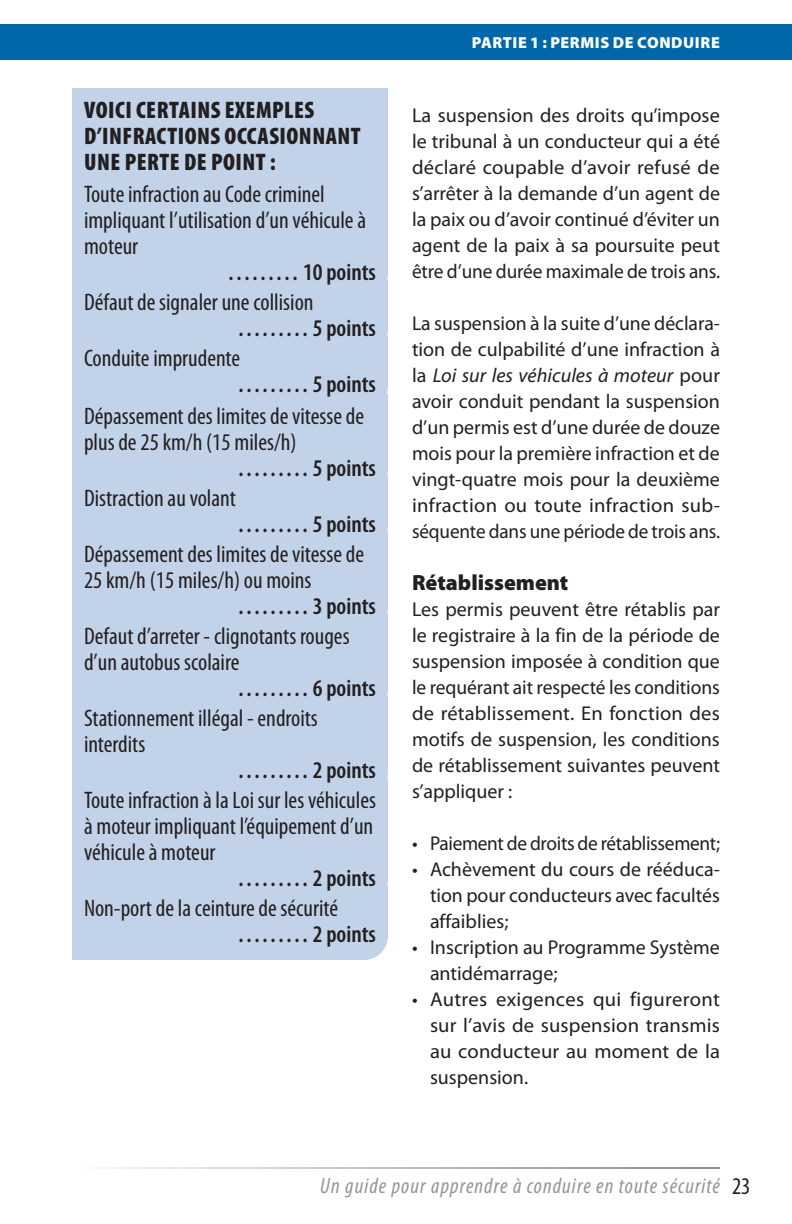
<style>
.page{position:relative;width:792px;height:1224px;background:#fff}
.page>*{position:absolute;margin:0;border:0;box-sizing:border-box;transform-origin:0 0}
.did_you_know{font:condensed 24px/26px "Myriad Pro";color:#231f20}
.did_you_know-2{font:600 condensed 24px "Myriad Pro";color:#231f20}
.DID_U_KNOW{font:900 condensed 24px/26px "Myriad Pro";letter-spacing:.02em;color:#231f20}
.t1{font:italic condensed 22px "Myriad Pro";letter-spacing:.05em;color:#939598}
.head2{font:900 22px "Myriad Pro";color:#231f20}
.text{font:20px/26px "Myriad Pro";color:#231f20;text-align:justify}
.t2{font:900 16px "Myriad Pro";letter-spacing:.04em;color:#fff}
.s1{font-style:italic}
.s2{font-style:normal;font-size:24px;color:#231f20}
</style>
<div class="page">
<div style="left:0;top:24px;width:792px;height:36px;background:#0068a9"></div>
<div style="left:72px;top:88px;width:316px;height:100px;background:#c2d3e9"></div>
<div style="left:72px;top:188px;width:316px;height:772px;background:#c2d3e9"></div>
<p class="DID_U_KNOW" style="left:84px;top:97px;width:278px">VOICI CERTAINS EXEMPLES<br>D’INFRACTIONS OCCASIONNANT<br>UNE PERTE DE POINT :</p>
<p class="did_you_know" style="left:84px;top:182px;width:284px">Toute infraction au Code criminel impliquant l’utilisation d’un véhicule à moteur</p>
<p class="did_you_know-2" style="left:227px;top:259px;width:150px">……… 10 points</p>
<p class="did_you_know" style="left:84px;top:290px;width:231px">Défaut de signaler une collision</p>
<p class="did_you_know-2" style="left:237px;top:315px;width:140px">……… 5 points</p>
<p class="did_you_know" style="left:84px;top:346px;width:158px">Conduite imprudente</p>
<p class="did_you_know-2" style="left:237px;top:371px;width:140px">……… 5 points</p>
<p class="did_you_know" style="left:84px;top:404px;width:282px">Dépassement des limites de vitesse de plus de 25 km/h (15 miles/h)</p>
<p class="did_you_know-2" style="left:237px;top:455px;width:140px">……… 5 points</p>
<p class="did_you_know" style="left:84px;top:486px;width:153px">Distraction au volant</p>
<p class="did_you_know-2" style="left:237px;top:511px;width:140px">……… 5 points</p>
<p class="did_you_know" style="left:84px;top:542px;width:282px">Dépassement des limites de vitesse de<br>25 km/h (15 miles/h) ou moins</p>
<p class="did_you_know-2" style="left:237px;top:593px;width:140px">……… 3 points</p>
<p class="did_you_know" style="left:84px;top:624px;width:267px">Defaut d’arreter - clignotants rouges d’un autobus scolaire</p>
<p class="did_you_know-2" style="left:237px;top:675px;width:140px">……… 6 points</p>
<p class="did_you_know" style="left:84px;top:706px;width:235px">Stationnement illégal - endroits interdits</p>
<p class="did_you_know-2" style="left:237px;top:757px;width:140px">……… 2 points</p>
<p class="did_you_know" style="left:84px;top:788px;width:294px;text-align:justify">Toute infraction à la Loi sur les véhicules à moteur impliquant l’équipement d’un véhicule à moteur</p>
<p class="did_you_know-2" style="left:237px;top:865px;width:140px">……… 2 points</p>
<p class="did_you_know" style="left:84px;top:896px;width:256px">Non-port de la ceinture de sécurité</p>
<p class="did_you_know-2" style="left:237px;top:921px;width:140px">……… 2 points</p>
<p class="t2" style="left:472px;top:34px;width:250px">PARTIE 1 : PERMIS DE CONDUIRE</p>
<p class="text" style="left:412px;top:103px;width:310px">La suspension des droits qu’impose le tribunal à un conducteur qui a été déclaré coupable d’avoir refusé de s’arrêter à la demande d’un agent de la paix ou d’avoir continué d’éviter un agent de la paix à sa poursuite peut être d’une durée maximale de trois ans.</p>
<p class="text" style="left:412px;top:311px;width:310px">La suspension à la suite d’une déclara&shy;tion de culpabilité d’une infraction à la <span class="s1">Loi sur les véhicules à moteur</span> pour avoir conduit pendant la suspension d’un permis est d’une durée de douze mois pour la première infraction et de vingt-quatre mois pour la deuxième infraction ou toute infraction sub&shy;séquente dans une période de trois ans.</p>
<p class="head2" style="left:412px;top:570px;width:158px">Rétablissement</p>
<p class="text" style="left:412px;top:597px;width:310px">Les permis peuvent être rétablis par le registraire à la fin de la période de suspension imposée à condition que le requérant ait respecté les conditions de rétablissement. En fonction des motifs de suspension, les conditions de rétablissement suivantes peuvent s’appliquer :</p>
<p class="text" style="left:412px;top:831px;width:310px">• Paiement de droits de rétablissement;</p>
<p class="text" style="left:430px;top:857px;width:292px;text-indent:-18px">• Achèvement du cours de rééduca&shy;tion pour conducteurs avec facultés affaiblies;</p>
<p class="text" style="left:430px;top:935px;width:291px;text-indent:-18px">• Inscription au Programme Système antidémarrage;</p>
<p class="text" style="left:430px;top:987px;width:292px;text-indent:-18px">• Autres exigences qui figureront sur l’avis de suspension transmis au conducteur au moment de la suspension.</p>
<p class="t1" style="left:320px;top:1173px;width:432px">Un guide pour apprendre à conduire en toute sécurité <span class="s2">23</span></p>
</div>
